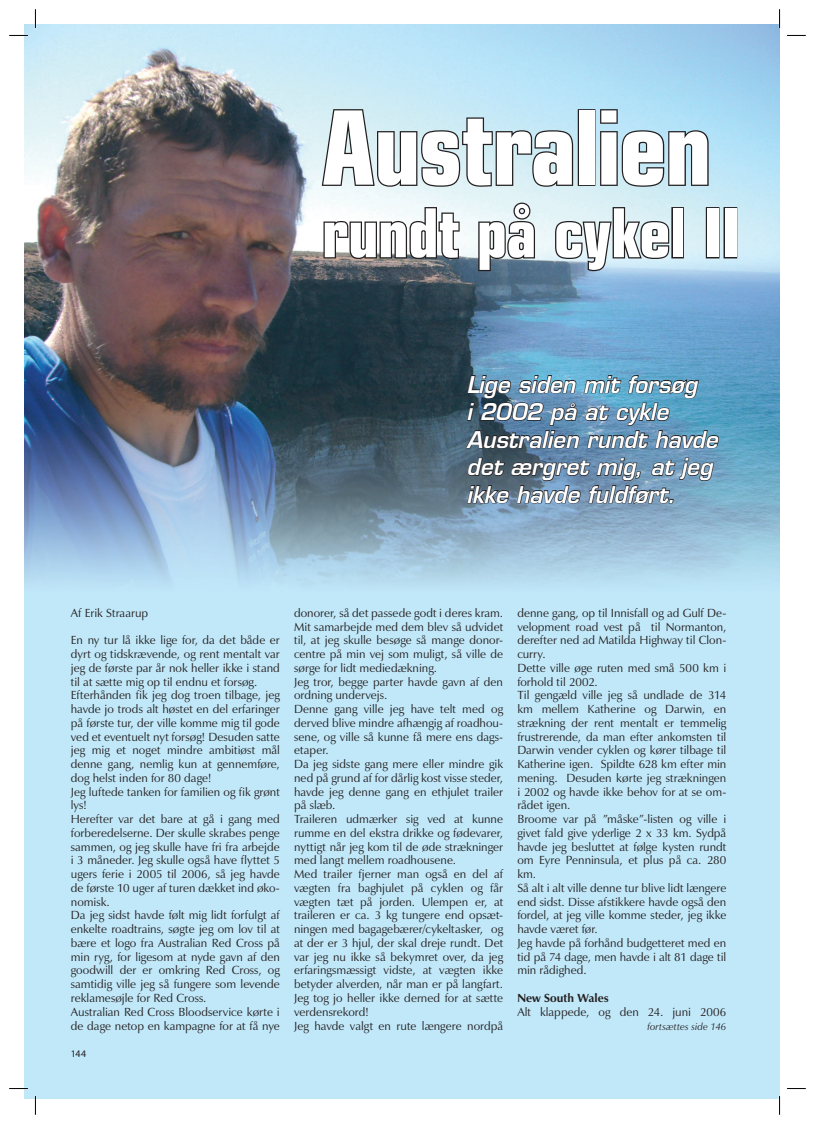
<style>
.page{position:relative;width:815px;height:1124px;background:#fff}
.page>*{position:absolute;margin:0;border:0;box-sizing:border-box;transform-origin:0 0}
.t1{font:700 condensed 102.5px "Eurostile";letter-spacing:-.02em;color:#fff}
.t2{font:700 condensed 67.5px "Eurostile";letter-spacing:-.01em;color:#fff}
.t3{font:italic 600 22.5px/27.5px "Eurostile";color:#fff}
.t4{font:11.88px/13.8px "Zapf Humanist 601 BT";color:#231f20}
.t5{font:700 11.88px "Zapf Humanist 601 BT";color:#231f20}
.t6{font:italic 10px "Zapf Humanist 601 BT";letter-spacing:.005em;color:#231f20}
.t7{font:10px "Myriad";color:#231f20}
</style>
<div class="page">
<img style="left:25px;top:25px;width:755px;height:1073px">
<svg style="left:320px;top:108px;width:254px;height:80px;background:#b4c8ce"></svg>
<div style="left:578px;top:109px;width:17px;height:77px;border:2px solid #231f20"></div>
<svg style="left:599px;top:108px;width:111px;height:80px;background:#9ebdcb"></svg>
<svg style="left:322px;top:206px;width:139px;height:54px"></svg>
<svg style="left:477px;top:201px;width:59px;height:71px"></svg>
<svg style="left:554px;top:206px;width:116px;height:66px;background:#abbac0"></svg>
<div style="left:671px;top:207px;width:13px;height:51px;border:2px solid #231f20"></div>
<div style="left:706px;top:207px;width:13px;height:51px;border:2px solid #231f20"></div>
<div style="left:724px;top:207px;width:13px;height:51px;border:2px solid #231f20"></div>
<svg style="left:464px;top:374px;width:255px;height:75px;background:#4e7691"></svg>
<svg style="left:466px;top:456px;width:249px;height:50px;background:#597288"></svg>
<svg style="left:9px;top:35px;width:19px;height:1px"></svg>
<svg style="left:787px;top:35px;width:19px;height:1px"></svg>
<svg style="left:9px;top:1087px;width:19px;height:2px"></svg>
<svg style="left:787px;top:1088px;width:19px;height:1px"></svg>
<svg style="left:35px;top:9px;width:1px;height:19px"></svg>
<svg style="left:35px;top:1095px;width:1px;height:19px"></svg>
<svg style="left:779px;top:9px;width:1px;height:19px"></svg>
<svg style="left:779px;top:1095px;width:1px;height:19px"></svg>
<h1 class="t1" style="left:322px;top:86px;width:392px">Australien</h1>
<h2 class="t2" style="left:322px;top:192px;width:420px">rundt på cykel II</h2>
<h3 class="t3" style="left:467px;top:370px;width:253px">Lige siden mit forsøg<br>i 2002 på at cykle<br>Australien rundt havde det ærgret mig, at jeg ikke havde fuldført.</h3>
<p class="t4" style="left:71px;top:605px;width:79px">Af Erik Straarup</p>
<p class="t4" style="left:71px;top:633px;width:211px">En ny tur lå ikke lige for, da det både er dyrt og tidskrævende, og rent mentalt var jeg de første par år nok heller ikke i stand til at sætte mig op til endnu et forsøg.<br>Efterhånden fik jeg dog troen tilbage, jeg havde jo trods alt høstet en del erfaringer på første tur, der ville komme mig til gode ved et eventuelt nyt forsøg! Desuden satte jeg mig et noget mindre ambitiøst mål denne gang, nemlig kun at gennemføre, dog helst inden for 80 dage!<br>Jeg luftede tanken for familien og fik grønt lys!<br>Herefter var det bare at gå i gang med forberedelserne. Der skulle skrabes penge sammen, og jeg skulle have fri fra arbejde i 3 måneder. Jeg skulle også have flyttet 5 ugers ferie i 2005 til 2006, så jeg havde de første 10 uger af turen dækket ind øko&shy;nomisk.<br>Da jeg sidst havde følt mig lidt forfulgt af enkelte roadtrains, søgte jeg om lov til at bære et logo fra Australian Red Cross på min ryg, for ligesom at nyde gavn af den goodwill der er omkring Red Cross, og samtidig ville jeg så fungere som levende reklamesøjle for Red Cross.<br>Australian Red Cross Bloodservice kørte i de dage netop en kampagne for at få nye</p>
<p class="t7" style="left:71px;top:1048px;width:17px">144</p>
<p class="t4" style="left:294px;top:605px;width:211px">donorer, så det passede godt i deres kram.<br>Mit samarbejde med dem blev så udvidet til, at jeg skulle besøge så mange donor&shy;centre på min vej som muligt, så ville de sørge for lidt mediedækning.<br>Jeg tror, begge parter havde gavn af den ordning undervejs.<br>Denne gang ville jeg have telt med og derved blive mindre afhængig af roadhou&shy;sene, og ville så kunne få mere ens dags&shy;etaper.<br>Da jeg sidste gang mere eller mindre gik ned på grund af for dårlig kost visse steder, havde jeg denne gang en ethjulet trailer på slæb.<br>Traileren udmærker sig ved at kunne rumme en del ekstra drikke og fødevarer, nyttigt når jeg kom til de øde strækninger med langt mellem roadhousene.<br>Med trailer fjerner man også en del af vægten fra baghjulet på cyklen og får vægten tæt på jorden. Ulempen er, at traileren er ca. 3 kg tungere end opsæt&shy;ningen med bagagebærer/cykeltasker, og at der er 3 hjul, der skal dreje rundt. Det var jeg nu ikke så bekymret over, da jeg erfaringsmæssigt vidste, at vægten ikke betyder alverden, når man er på langfart.<br>Jeg tog jo heller ikke derned for at sætte verdensrekord!<br>Jeg havde valgt en rute længere nordpå</p>
<p class="t4" style="left:517px;top:605px;width:211px">denne gang, op til Innisfall og ad Gulf De&shy;velopment road vest på til Normanton, derefter ned ad Matilda Highway til Clon&shy;curry.<br>Dette ville øge ruten med små 500 km i forhold til 2002.<br>Til gengæld ville jeg så undlade de 314 km mellem Katherine og Darwin, en strækning der rent mentalt er temmelig frustrerende, da man efter ankomsten til Darwin vender cyklen og kører tilbage til Katherine igen. Spildte 628 km efter min mening. Desuden kørte jeg strækningen i 2002 og havde ikke behov for at se om&shy;rådet igen.<br>Broome var på ”måske”-listen og ville i givet fald give yderlige 2 x 33 km. Sydpå havde jeg besluttet at følge kysten rundt om Eyre Penninsula, et plus på ca. 280 km.<br>Så alt i alt ville denne tur blive lidt længere end sidst. Disse afstikkere havde også den fordel, at jeg ville komme steder, jeg ikke havde været før.<br>Jeg havde på forhånd budgetteret med en tid på 74 dage, men havde i alt 81 dage til min rådighed.</p>
<p class="t5" style="left:517px;top:990px;width:93px">New South Wales</p>
<p class="t4" style="left:517px;top:1004px;width:211px">Alt klappede, og den 24. juni 2006</p>
<p class="t6" style="left:648px;top:1019px;width:80px">fortsættes side 146</p>
</div>
